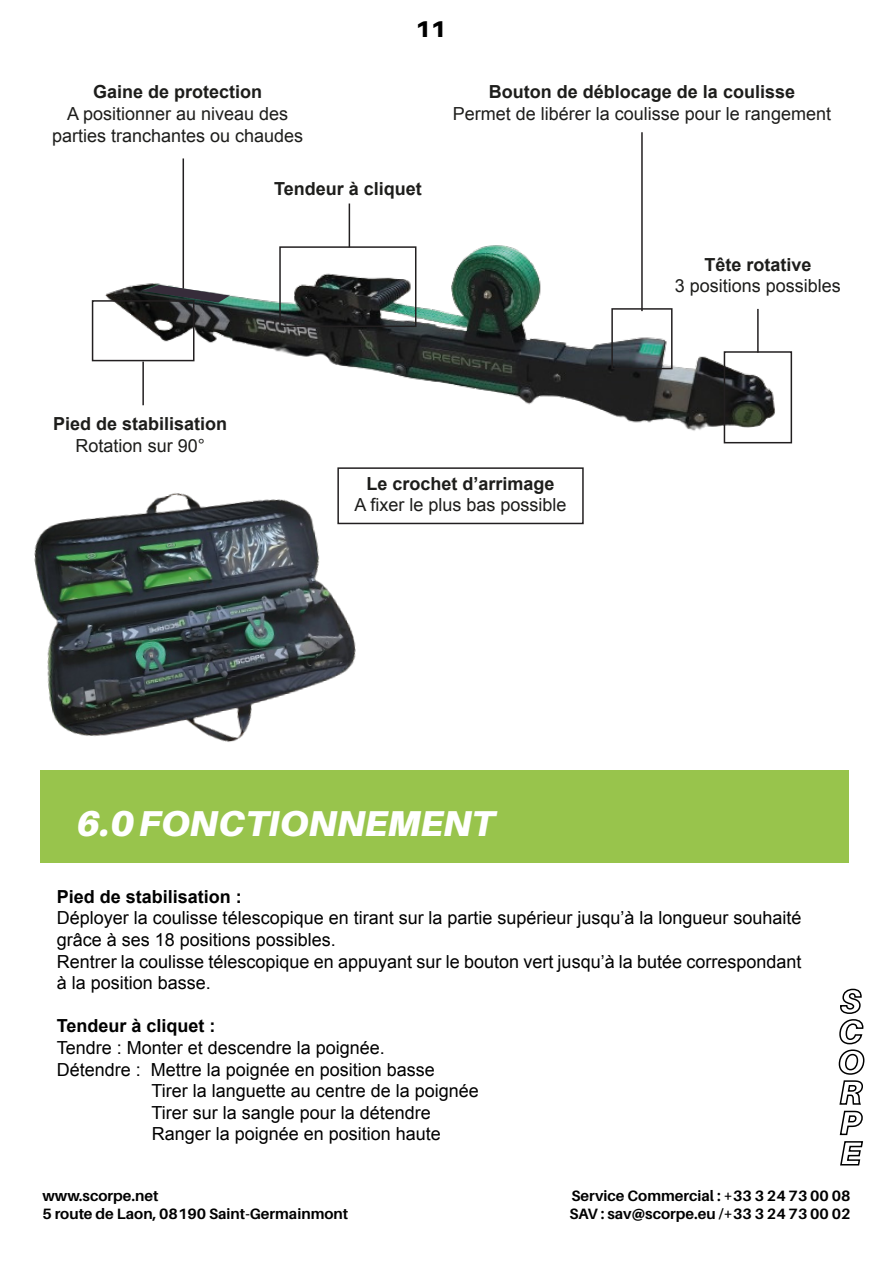
<style>
.page{position:relative;width:893px;height:1263px;background:#fff}
.page>*{position:absolute;margin:0;border:0;box-sizing:border-box;transform-origin:0 0}
.t1{font:italic 900 36px "Aileron";color:#fff}
.t2{font:900 22.95px "Aileron";color:#000}
.t3{font:18px/21.6px "Arial";color:#000}
.t4{font:18px/21.6px "Arial";color:#1d1d1b;text-align:center}
.t5{font:700 18px "Arial";color:#1d1d1b}
.t6{font:700 18px "Arial";color:#000}
.t7{font:700 15px/18px "Aileron";color:#000}
</style>
<div class="page">
<img style="left:91px;top:164px;width:702px;height:361px">
<div style="left:724px;top:351px;width:68px;height:92px;border:2px solid #221f20"></div>
<hr style="left:757px;top:309px;width:2px;height:44px;background:#221f20">
<div style="left:611px;top:308px;width:61px;height:61px;border:2px solid #221f20"></div>
<hr style="left:641px;top:132px;width:2px;height:179px;background:#221f20">
<div style="left:279px;top:246px;width:137px;height:81px;border:2px solid #221f20"></div>
<hr style="left:349px;top:203px;width:1px;height:44px;background:#221f20">
<hr style="left:183px;top:158px;width:1px;height:131px;background:#221f20">
<svg style="left:142px;top:285px;width:88px;height:18px"></svg>
<div style="left:92px;top:300px;width:102px;height:61px;border:2px solid #221f20"></div>
<hr style="left:142px;top:362px;width:2px;height:43px;background:#221f20">
<div style="left:337px;top:467px;width:247px;height:57px;border:2px solid #221f20"></div>
<div style="left:40px;top:770px;width:809px;height:93px;background:#98c44c"></div>
<img style="left:34px;top:426px;width:448px;height:316px">
<svg style="left:838px;top:988px;width:27px;height:178px"></svg>
<p class="t2" style="left:416px;top:16px;width:32px">11</p>
<p class="t5" style="left:93px;top:80px;width:171px">Gaine de protection</p>
<p class="t4" style="left:52px;top:103px;width:253px">A positionner au niveau des parties tranchantes ou chaudes</p>
<p class="t5" style="left:274px;top:177px;width:149px">Tendeur à cliquet</p>
<p class="t5" style="left:489px;top:80px;width:308px">Bouton de déblocage de la coulisse</p>
<p class="t4" style="left:453px;top:103px;width:380px">Permet de libérer la coulisse pour le rangement</p>
<p class="t5" style="left:704px;top:253px;width:109px">Tête rotative</p>
<p class="t4" style="left:675px;top:275px;width:168px">3 positions possibles</p>
<p class="t5" style="left:53px;top:412px;width:176px">Pied de stabilisation</p>
<p class="t4" style="left:76px;top:435px;width:131px">Rotation sur 90°</p>
<p class="t5" style="left:366px;top:471px;width:190px">Le crochet d’arrimage</p>
<p class="t4" style="left:354px;top:494px;width:214px">A fixer le plus bas possible</p>
<h1 class="t1" style="left:77px;top:803px;width:419px">6.0 FONCTIONNEMENT</h1>
<p class="t6" style="left:57px;top:885px;width:187px">Pied de stabilisation :</p>
<p class="t3" style="left:57px;top:907px;width:746px">Déployer la coulisse télescopique en tirant sur la partie supérieur jusqu’à la longueur souhaité grâce à ses 18 positions possibles.<br>Rentrer la coulisse télescopique en appuyant sur le bouton vert jusqu’à la butée correspondant à la position basse.</p>
<p class="t6" style="left:57px;top:1014px;width:160px">Tendeur à cliquet :</p>
<p class="t3" style="left:57px;top:1037px;width:330px">Tendre : Monter et descendre la poignée.</p>
<p class="t3" style="left:57px;top:1059px;width:380px">Détendre : Mettre la poignée en position basse</p>
<p class="t3" style="left:151px;top:1080px;width:329px">Tirer la languette au centre de la poignée</p>
<p class="t3" style="left:151px;top:1102px;width:281px">Tirer sur la sangle pour la détendre</p>
<p class="t3" style="left:152px;top:1123px;width:291px">Ranger la poignée en position haute</p>
<p class="t7" style="left:42px;top:1186px;width:307px">www.scorpe.net<br>5 route de Laon, 08190 Saint-Germainmont</p>
<p class="t7" style="left:569px;top:1186px;width:283px">Service Commercial : +33 3 24 73 00 08<br>SAV : sav@scorpe.eu /+33 3 24 73 00 02</p>
</div>
